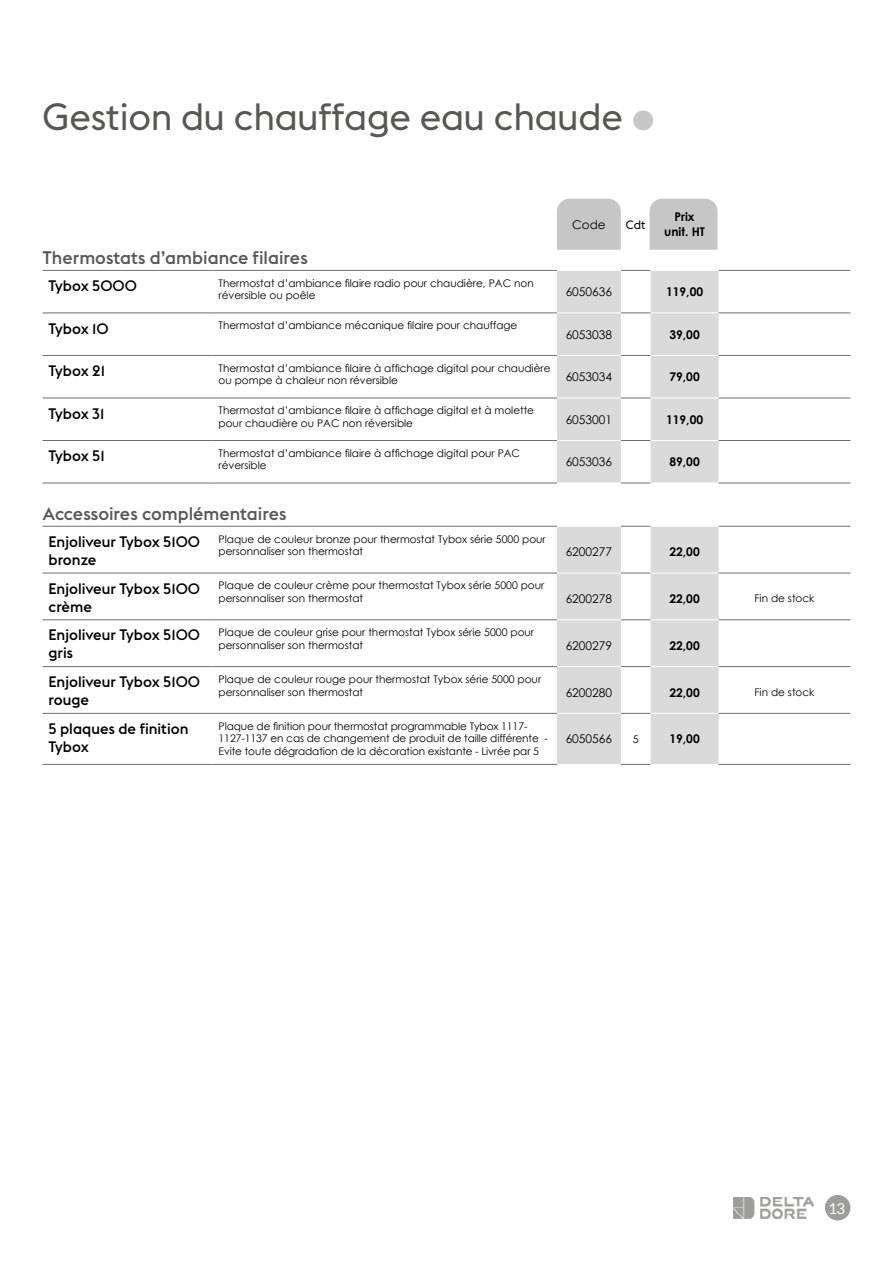
<style>
.page{position:relative;width:893px;height:1263px;background:#fff}
.page>*{position:absolute;margin:0;border:0;box-sizing:border-box;transform-origin:0 0}
.t1{font:37.5px "Euclid Flex";letter-spacing:-.01em;color:#575756}
.t2{font:500 18px "Euclid Flex";color:#575756}
.t3{font:500 15px/18px "Euclid Flex";color:#000}
.t4{font:15px "Lato";color:#fff}
.t5{font:12px "Century Gothic";color:#000}
.t6{font:700 12px/14.4px "Century Gothic";color:#000;text-align:center}
.t7{font:12px "Euclid Flex";color:#000}
.t8{font:10.5px/12.6px "Century Gothic";color:#000}
.s1{color:#c6c6c6}
</style>
<div class="page">
<div style="left:649px;top:199px;width:69px;height:51px;background:#c6c6c6"></div>
<div style="left:557px;top:199px;width:64px;height:51px;background:#c6c6c6"></div>
<div style="left:825px;top:1195px;width:25px;height:25px;background:#9d9d9c;border-radius:50%"></div>
<img style="left:733px;top:1197px;width:80px;height:21px">
<div style="left:557px;top:271px;width:64px;height:212px;background:#dadada"></div>
<div style="left:651px;top:271px;width:68px;height:212px;background:#dadada"></div>
<hr style="left:43px;top:270px;width:170px;height:1px;background:#706f6f">
<hr style="left:621px;top:270px;width:30px;height:1px;background:#706f6f">
<hr style="left:43px;top:313px;width:170px;height:1px;background:#706f6f">
<hr style="left:621px;top:313px;width:30px;height:1px;background:#706f6f">
<hr style="left:43px;top:355px;width:170px;height:1px;background:#706f6f">
<hr style="left:621px;top:355px;width:30px;height:1px;background:#706f6f">
<hr style="left:43px;top:398px;width:170px;height:1px;background:#706f6f">
<hr style="left:621px;top:398px;width:30px;height:1px;background:#706f6f">
<hr style="left:43px;top:440px;width:170px;height:1px;background:#706f6f">
<hr style="left:621px;top:440px;width:30px;height:1px;background:#706f6f">
<hr style="left:43px;top:483px;width:170px;height:1px;background:#706f6f">
<hr style="left:621px;top:483px;width:30px;height:1px;background:#706f6f">
<hr style="left:557px;top:313px;width:64px;height:1px;background:#fff">
<hr style="left:557px;top:355px;width:64px;height:1px;background:#fff">
<hr style="left:557px;top:398px;width:64px;height:1px;background:#fff">
<hr style="left:557px;top:440px;width:64px;height:1px;background:#fff">
<hr style="left:651px;top:313px;width:68px;height:1px;background:#fff">
<hr style="left:651px;top:355px;width:68px;height:1px;background:#fff">
<hr style="left:651px;top:398px;width:68px;height:1px;background:#fff">
<hr style="left:651px;top:440px;width:68px;height:1px;background:#fff">
<hr style="left:213px;top:270px;width:344px;height:1px;background:#706f6f">
<hr style="left:213px;top:313px;width:344px;height:1px;background:#706f6f">
<hr style="left:213px;top:355px;width:344px;height:1px;background:#706f6f">
<hr style="left:213px;top:398px;width:344px;height:1px;background:#706f6f">
<hr style="left:213px;top:440px;width:344px;height:1px;background:#706f6f">
<hr style="left:213px;top:483px;width:344px;height:1px;background:#706f6f">
<hr style="left:719px;top:270px;width:131px;height:1px;background:#706f6f">
<hr style="left:719px;top:313px;width:131px;height:1px;background:#706f6f">
<hr style="left:719px;top:355px;width:131px;height:1px;background:#706f6f">
<hr style="left:719px;top:398px;width:131px;height:1px;background:#706f6f">
<hr style="left:719px;top:440px;width:131px;height:1px;background:#706f6f">
<hr style="left:719px;top:483px;width:131px;height:1px;background:#706f6f">
<div style="left:557px;top:527px;width:64px;height:237px;background:#dadada"></div>
<div style="left:651px;top:527px;width:68px;height:237px;background:#dadada"></div>
<hr style="left:43px;top:526px;width:170px;height:1px;background:#706f6f">
<hr style="left:621px;top:526px;width:30px;height:1px;background:#706f6f">
<hr style="left:43px;top:573px;width:170px;height:1px;background:#706f6f">
<hr style="left:621px;top:573px;width:30px;height:1px;background:#706f6f">
<hr style="left:43px;top:619px;width:170px;height:1px;background:#706f6f">
<hr style="left:621px;top:619px;width:30px;height:1px;background:#706f6f">
<hr style="left:43px;top:666px;width:170px;height:1px;background:#706f6f">
<hr style="left:621px;top:666px;width:30px;height:1px;background:#706f6f">
<hr style="left:43px;top:713px;width:170px;height:1px;background:#706f6f">
<hr style="left:621px;top:713px;width:30px;height:1px;background:#706f6f">
<hr style="left:43px;top:764px;width:170px;height:1px;background:#706f6f">
<hr style="left:621px;top:764px;width:30px;height:1px;background:#706f6f">
<hr style="left:557px;top:573px;width:64px;height:1px;background:#fff">
<hr style="left:557px;top:619px;width:64px;height:1px;background:#fff">
<hr style="left:557px;top:666px;width:64px;height:1px;background:#fff">
<hr style="left:557px;top:713px;width:64px;height:1px;background:#fff">
<hr style="left:651px;top:573px;width:68px;height:1px;background:#fff">
<hr style="left:651px;top:619px;width:68px;height:1px;background:#fff">
<hr style="left:651px;top:666px;width:68px;height:1px;background:#fff">
<hr style="left:651px;top:713px;width:68px;height:1px;background:#fff">
<hr style="left:213px;top:526px;width:344px;height:1px;background:#706f6f">
<hr style="left:213px;top:573px;width:344px;height:1px;background:#706f6f">
<hr style="left:213px;top:619px;width:344px;height:1px;background:#706f6f">
<hr style="left:213px;top:666px;width:344px;height:1px;background:#706f6f">
<hr style="left:213px;top:713px;width:344px;height:1px;background:#706f6f">
<hr style="left:213px;top:764px;width:344px;height:1px;background:#706f6f">
<hr style="left:719px;top:526px;width:131px;height:1px;background:#706f6f">
<hr style="left:719px;top:573px;width:131px;height:1px;background:#706f6f">
<hr style="left:719px;top:619px;width:131px;height:1px;background:#706f6f">
<hr style="left:719px;top:666px;width:131px;height:1px;background:#706f6f">
<hr style="left:719px;top:713px;width:131px;height:1px;background:#706f6f">
<hr style="left:719px;top:764px;width:131px;height:1px;background:#706f6f">
<h1 class="t1" style="left:43px;top:95px;width:614px">Gestion du chauffage eau chaude <span class="s1">●</span></h1>
<p class="t5" style="left:572px;top:216px;width:35px">Code</p>
<p class="t7" style="left:626px;top:218px;width:21px">Cdt</p>
<p class="t6" style="left:664px;top:209px;width:42px">Prix unit. HT</p>
<h2 class="t2" style="left:43px;top:247px;width:267px">Thermostats d’ambiance filaires</h2>
<h3 class="t3" style="left:49px;top:277px;width:90px">Tybox 5000</h3>
<p class="t8" style="left:219px;top:276px;width:317px">Thermostat d’ambiance filaire radio pour chaudière, PAC non réversible ou poêle</p>
<p class="t5" style="left:566px;top:283px;width:48px">6050636</p>
<p class="t6" style="left:666px;top:284px;width:38px">119,00</p>
<h3 class="t3" style="left:49px;top:319px;width:62px">Tybox 10</h3>
<p class="t8" style="left:219px;top:319px;width:300px">Thermostat d’ambiance mécanique filaire pour chauffage</p>
<p class="t5" style="left:566px;top:326px;width:48px">6053038</p>
<p class="t6" style="left:669px;top:327px;width:32px">39,00</p>
<h3 class="t3" style="left:49px;top:362px;width:58px">Tybox 21</h3>
<p class="t8" style="left:219px;top:362px;width:333px">Thermostat d’ambiance filaire à affichage digital pour chaudière ou pompe à chaleur non réversible</p>
<p class="t5" style="left:566px;top:368px;width:48px">6053034</p>
<p class="t6" style="left:669px;top:369px;width:32px">79,00</p>
<h3 class="t3" style="left:49px;top:404px;width:57px">Tybox 31</h3>
<p class="t8" style="left:219px;top:404px;width:317px">Thermostat d’ambiance filaire à affichage digital et à molette pour chaudière ou PAC non réversible</p>
<p class="t5" style="left:566px;top:411px;width:48px">6053001</p>
<p class="t6" style="left:666px;top:412px;width:38px">119,00</p>
<h3 class="t3" style="left:49px;top:447px;width:58px">Tybox 51</h3>
<p class="t8" style="left:219px;top:447px;width:303px">Thermostat d’ambiance filaire à affichage digital pour PAC réversible</p>
<p class="t5" style="left:566px;top:453px;width:48px">6053036</p>
<p class="t6" style="left:669px;top:454px;width:32px">89,00</p>
<h2 class="t2" style="left:43px;top:503px;width:246px">Accessoires complémentaires</h2>
<h3 class="t3" style="left:49px;top:533px;width:153px">Enjoliveur Tybox 5100 bronze</h3>
<p class="t8" style="left:219px;top:532px;width:329px">Plaque de couleur bronze pour thermostat Tybox série 5000 pour personnaliser son thermostat</p>
<p class="t5" style="left:566px;top:543px;width:48px">6200277</p>
<p class="t6" style="left:669px;top:544px;width:32px">22,00</p>
<h3 class="t3" style="left:49px;top:579px;width:153px">Enjoliveur Tybox 5100 crème</h3>
<p class="t8" style="left:219px;top:579px;width:327px">Plaque de couleur crème pour thermostat Tybox série 5000 pour personnaliser son thermostat</p>
<h3 class="t3" style="left:49px;top:626px;width:153px">Enjoliveur Tybox 5100 gris</h3>
<p class="t8" style="left:219px;top:626px;width:317px">Plaque de couleur grise pour thermostat Tybox série 5000 pour personnaliser son thermostat</p>
<h3 class="t3" style="left:49px;top:673px;width:153px">Enjoliveur Tybox 5100 rouge</h3>
<p class="t8" style="left:219px;top:673px;width:324px">Plaque de couleur rouge pour thermostat Tybox série 5000 pour personnaliser son thermostat</p>
<h3 class="t3" style="left:49px;top:720px;width:142px">5 plaques de finition<br>Tybox</h3>
<p class="t8" style="left:219px;top:719px;width:331px">Plaque de finition pour thermostat programmable Tybox 1117-<br>1127-1137 en cas de changement de produit de taille différente -<br>Evite toute dégradation de la décoration existante - Livrée par 5</p>
<p class="t5" style="left:566px;top:590px;width:48px">6200278</p>
<p class="t6" style="left:669px;top:591px;width:32px">22,00</p>
<p class="t8" style="left:754px;top:592px;width:62px">Fin de stock</p>
<p class="t5" style="left:566px;top:637px;width:48px">6200279</p>
<p class="t6" style="left:669px;top:638px;width:32px">22,00</p>
<p class="t5" style="left:566px;top:684px;width:48px">6200280</p>
<p class="t6" style="left:669px;top:684px;width:32px">22,00</p>
<p class="t8" style="left:754px;top:686px;width:62px">Fin de stock</p>
<p class="t5" style="left:566px;top:731px;width:48px">6050566</p>
<p class="t8" style="left:633px;top:732px;width:7px">5</p>
<p class="t6" style="left:669px;top:731px;width:32px">19,00</p>
<h3 class="t4" style="left:829px;top:1200px;width:18px">13</h3>
</div>
